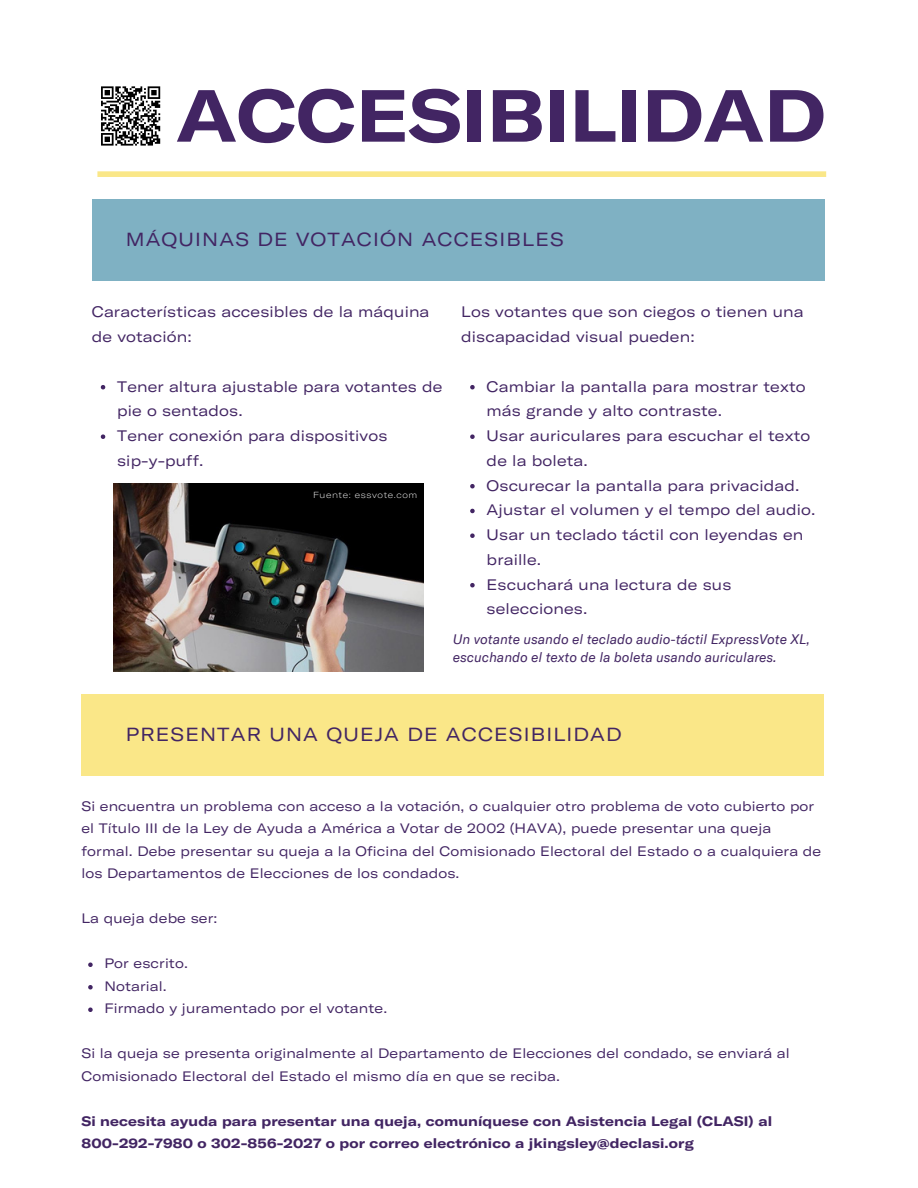
<style>
.page{position:relative;width:918px;height:1188px;background:#fff}
.page>*{position:absolute;margin:0;border:0;box-sizing:border-box;transform-origin:0 0}
.t1{font:700 expanded 72.6px "GT America";color:#422563}
.t2{font:expanded 18.75px "GT America";letter-spacing:.06em;color:#422563}
.t3{font:expanded 15px/24.8px "GT America";letter-spacing:.01em;color:#422563}
.t4{font:expanded 13.5px/22.5px "GT America";letter-spacing:.01em;color:#422563}
.t5{font:700 expanded 13.5px/22.5px "GT America";letter-spacing:.01em;color:#422563}
.t6{font:italic 13.5px/18px "GT America";color:#422563}
.t7{font:100 expanded 8.7px "GT America";letter-spacing:.06em;color:#fff}
</style>
<div class="page">
<div style="left:92px;top:199px;width:732px;height:82px;background:#7fb1c3"></div>
<div style="left:97px;top:171px;width:729px;height:6px;background:#fae788"></div>
<div style="left:81px;top:695px;width:743px;height:81px;background:#fae788"></div>
<img style="left:114px;top:484px;width:309px;height:187px">
<svg style="left:88px;top:963px;width:5px;height:4px"></svg>
<svg style="left:88px;top:985px;width:5px;height:5px"></svg>
<svg style="left:88px;top:1008px;width:5px;height:4px"></svg>
<svg style="left:101px;top:385px;width:4px;height:4px"></svg>
<svg style="left:101px;top:434px;width:4px;height:5px"></svg>
<svg style="left:470px;top:385px;width:5px;height:4px"></svg>
<svg style="left:470px;top:434px;width:5px;height:5px"></svg>
<svg style="left:470px;top:484px;width:5px;height:4px"></svg>
<svg style="left:470px;top:509px;width:5px;height:4px"></svg>
<svg style="left:470px;top:533px;width:5px;height:5px"></svg>
<svg style="left:470px;top:583px;width:5px;height:4px"></svg>
<svg style="left:101px;top:86px;width:60px;height:60px"></svg>
<h4 class="t1" style="left:176px;top:69px;width:651px">ACCESIBILIDAD</h4>
<h1 class="t2" style="left:126px;top:227px;width:439px">MÁQUINAS DE VOTACIÓN ACCESIBLES</h1>
<p class="t3" style="left:92px;top:299px;width:339px">Características accesibles de la máquina de votación:</p>
<p class="t3" style="left:117px;top:373px;width:327px">Tener altura ajustable para votantes de pie o sentados.</p>
<p class="t3" style="left:117px;top:423px;width:272px">Tener conexión para dispositivos</p>
<p class="t3" style="left:117px;top:448px;width:88px">sip-y-puff.</p>
<p class="t7" style="left:313px;top:489px;width:106px">Fuente: essvote.com</p>
<p class="t3" style="left:461px;top:299px;width:344px">Los votantes que son ciegos o tienen una discapacidad visual pueden:</p>
<p class="t3" style="left:487px;top:373px;width:320px">Cambiar la pantalla para mostrar texto más grande y alto contraste.</p>
<h4 class="t3" style="left:487px;top:423px;width:325px">Usar auriculares para escuchar el texto de la boleta.</h4>
<h2 class="t3" style="left:487px;top:472px;width:314px">Oscurecar la pantalla para privacidad.</h2>
<h4 class="t3" style="left:487px;top:497px;width:330px">Ajustar el volumen y el tempo del audio.</h4>
<h4 class="t3" style="left:487px;top:522px;width:318px">Usar un teclado táctil con leyendas en braille.</h4>
<p class="t3" style="left:487px;top:571px;width:246px">Escuchará una lectura de sus selecciones.</p>
<p class="t6" style="left:453px;top:629px;width:359px">Un votante usando el teclado audio-táctil ExpressVote XL, escuchando el texto de la boleta usando auriculares.</p>
<h2 class="t2" style="left:126px;top:722px;width:497px">PRESENTAR UNA QUEJA DE ACCESIBILIDAD</h2>
<h4 class="t4" style="left:81px;top:794px;width:741px">Si encuentra un problema con acceso a la votación, o cualquier otro problema de voto cubierto por el Título III de la Ley de Ayuda a América a Votar de 2002 (HAVA), puede presentar una queja formal. Debe presentar su queja a la Oficina del Comisionado Electoral del Estado o a cualquiera de los Departamentos de Elecciones de los condados.</h4>
<p class="t4" style="left:81px;top:906px;width:138px">La queja debe ser:</p>
<p class="t4" style="left:104px;top:951px;width:85px">Por escrito.</p>
<h4 class="t4" style="left:104px;top:974px;width:64px">Notarial.</h4>
<p class="t4" style="left:104px;top:996px;width:284px">Firmado y juramentado por el votante.</p>
<p class="t4" style="left:81px;top:1041px;width:710px">Si la queja se presenta originalmente al Departamento de Elecciones del condado, se enviará al<br>Comisionado Electoral del Estado el mismo día en que se reciba.</p>
<h4 class="t5" style="left:81px;top:1109px;width:692px">Si necesita ayuda para presentar una queja, comuníquese con Asistencia Legal (CLASI) al<br>800-292-7980 o 302-856-2027 o por correo electrónico a jkingsley@declasi.org</h4>
</div>
